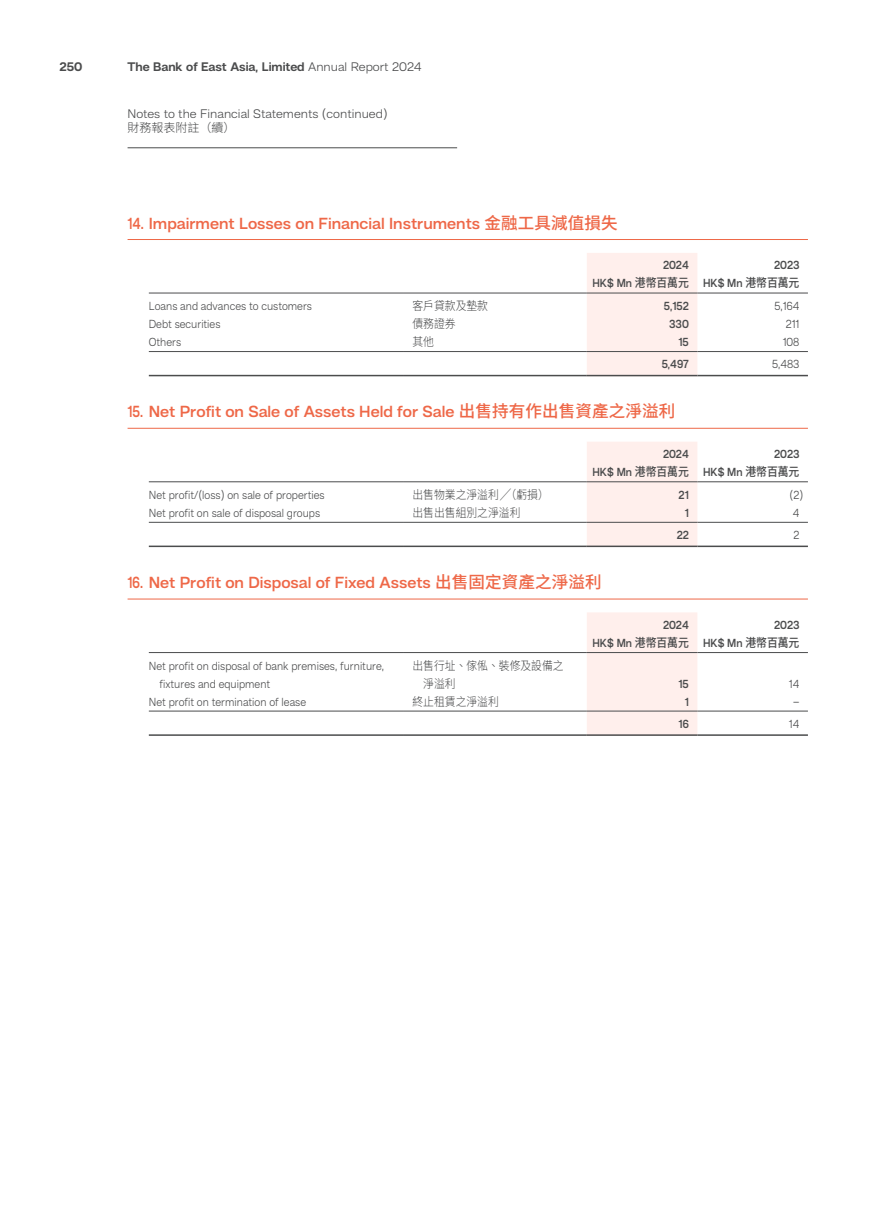
<style>
.page{position:relative;width:893px;height:1212px;background:#fff}
.page>*{position:absolute;margin:0;border:0;box-sizing:border-box;transform-origin:0 0}
.t1{font:600 16.5px "Hando";color:#ee6848;scale:.8 1}
.t2{font:700 12.75px "Hando";letter-spacing:-.005em;color:#4b4c4d}
.t3{font:300 12.75px "Hando";color:#4b4c4d}
.t4{font:300 12px/18px "Hando";color:#4b4c4d;scale:.9 1}
.t5{font:600 12px/18px "Hando";color:#4b4c4d;text-align:right;scale:.9 1}
.t6{font:300 12px/18px "Noto Sans HK";color:#4b4c4d;scale:.9 1}
.t7{font:300 12px "Noto Sans HK";color:#4b4c4d}
.s1{font-weight:300}
.s2{font-family:"Noto Sans HK";font-weight:500}
</style>
<div class="page">
<hr style="left:128px;top:148px;width:329px;height:1px;background:#4b4c4d">
<hr style="left:128px;top:239px;width:680px;height:1px;background:#ee6848">
<div style="left:587px;top:253px;width:110px;height:122px;background:#ffefec"></div>
<hr style="left:149px;top:293px;width:255px;height:1px;background:#4b4c4d">
<hr style="left:404px;top:293px;width:183px;height:1px;background:#4b4c4d">
<hr style="left:587px;top:293px;width:110px;height:1px;background:#4b4c4d">
<hr style="left:697px;top:293px;width:111px;height:1px;background:#4b4c4d">
<hr style="left:149px;top:351px;width:255px;height:1px;background:#4b4c4d">
<hr style="left:404px;top:351px;width:183px;height:1px;background:#4b4c4d">
<hr style="left:587px;top:351px;width:110px;height:1px;background:#4b4c4d">
<hr style="left:697px;top:351px;width:111px;height:1px;background:#4b4c4d">
<hr style="left:149px;top:375px;width:255px;height:1px;background:#4b4c4d">
<hr style="left:404px;top:375px;width:183px;height:1px;background:#4b4c4d">
<hr style="left:587px;top:375px;width:110px;height:1px;background:#4b4c4d">
<hr style="left:697px;top:375px;width:111px;height:1px;background:#4b4c4d">
<hr style="left:128px;top:428px;width:680px;height:1px;background:#ee6848">
<div style="left:587px;top:442px;width:110px;height:104px;background:#ffefec"></div>
<hr style="left:149px;top:481px;width:255px;height:1px;background:#4b4c4d">
<hr style="left:404px;top:481px;width:183px;height:1px;background:#4b4c4d">
<hr style="left:587px;top:481px;width:110px;height:1px;background:#4b4c4d">
<hr style="left:697px;top:481px;width:111px;height:1px;background:#4b4c4d">
<hr style="left:149px;top:522px;width:255px;height:1px;background:#4b4c4d">
<hr style="left:404px;top:522px;width:183px;height:1px;background:#4b4c4d">
<hr style="left:587px;top:522px;width:110px;height:1px;background:#4b4c4d">
<hr style="left:697px;top:522px;width:111px;height:1px;background:#4b4c4d">
<hr style="left:149px;top:546px;width:255px;height:1px;background:#4b4c4d">
<hr style="left:404px;top:546px;width:183px;height:1px;background:#4b4c4d">
<hr style="left:587px;top:546px;width:110px;height:1px;background:#4b4c4d">
<hr style="left:697px;top:546px;width:111px;height:1px;background:#4b4c4d">
<hr style="left:128px;top:599px;width:680px;height:1px;background:#ee6848">
<div style="left:587px;top:612px;width:110px;height:122px;background:#ffefec"></div>
<hr style="left:149px;top:652px;width:255px;height:1px;background:#4b4c4d">
<hr style="left:404px;top:652px;width:183px;height:1px;background:#4b4c4d">
<hr style="left:587px;top:652px;width:110px;height:1px;background:#4b4c4d">
<hr style="left:697px;top:652px;width:111px;height:1px;background:#4b4c4d">
<hr style="left:149px;top:711px;width:255px;height:1px;background:#4b4c4d">
<hr style="left:404px;top:711px;width:183px;height:1px;background:#4b4c4d">
<hr style="left:587px;top:711px;width:110px;height:1px;background:#4b4c4d">
<hr style="left:697px;top:711px;width:111px;height:1px;background:#4b4c4d">
<hr style="left:149px;top:734px;width:255px;height:2px;background:#4b4c4d">
<hr style="left:404px;top:734px;width:183px;height:2px;background:#4b4c4d">
<hr style="left:587px;top:734px;width:110px;height:2px;background:#4b4c4d">
<hr style="left:697px;top:734px;width:111px;height:2px;background:#4b4c4d">
<p class="t2" style="left:60px;top:59px;width:24px">250</p>
<p class="t2" style="left:128px;top:59px;width:296px">The Bank of East Asia, Limited <span class="s1">Annual Report 2024</span></p>
<p class="t3" style="left:128px;top:106px;width:262px">Notes to the Financial Statements (continued)</p>
<p class="t7" style="left:128px;top:121px;width:109px">財務報表附註（續）</p>
<h1 class="t1" style="left:128px;top:213px;width:614px">14. Impairment Losses on Financial Instruments <span class="s2">金融工具減值損失</span></h1>
<p class="t5" style="left:592px;top:256px;width:231px">2023<br>HK$ Mn <span class="s2">港幣百萬元</span> HK$ Mn <span class="s2">港幣百萬元</span></p>
<p class="t5" style="left:663px;top:256px;width:30px">2024</p>
<p class="t4" style="left:149px;top:297px;width:183px">Loans and advances to customers</p>
<p class="t6" style="left:412px;top:297px;width:85px">客戶貸款及墊款</p>
<p class="t5" style="left:664px;top:296px;width:29px">5,152</p>
<p class="t4" style="left:774px;top:297px;width:29px">5,164</p>
<p class="t4" style="left:149px;top:315px;width:81px">Debt securities</p>
<p class="t6" style="left:412px;top:315px;width:49px">債務證券</p>
<p class="t5" style="left:669px;top:314px;width:23px">330</p>
<p class="t4" style="left:786px;top:315px;width:17px">211</p>
<p class="t4" style="left:149px;top:333px;width:38px">Others</p>
<p class="t6" style="left:412px;top:333px;width:25px">其他</p>
<p class="t5" style="left:678px;top:332px;width:13px">15</p>
<p class="t4" style="left:783px;top:333px;width:20px">108</p>
<p class="t5" style="left:662px;top:355px;width:32px">5,497</p>
<p class="t4" style="left:772px;top:355px;width:32px">5,483</p>
<h1 class="t1" style="left:128px;top:402px;width:686px">15. Net Profit on Sale of Assets Held for Sale <span class="s2">出售持有作出售資產之淨溢利</span></h1>
<p class="t5" style="left:663px;top:445px;width:30px">2024</p>
<p class="t5" style="left:592px;top:445px;width:231px">2023<br>HK$ Mn <span class="s2">港幣百萬元</span> HK$ Mn <span class="s2">港幣百萬元</span></p>
<p class="t4" style="left:149px;top:485px;width:197px">Net profit/(loss) on sale of properties</p>
<p class="t6" style="left:412px;top:486px;width:153px">出售物業之淨溢利╱（虧損）</p>
<p class="t5" style="left:679px;top:485px;width:13px">21</p>
<p class="t4" style="left:790px;top:485px;width:17px">(2)</p>
<p class="t4" style="left:149px;top:503px;width:192px">Net profit on sale of disposal groups</p>
<p class="t6" style="left:412px;top:504px;width:121px">出售出售組別之淨溢利</p>
<p class="t5" style="left:685px;top:503px;width:6px">1</p>
<p class="t4" style="left:793px;top:503px;width:9px">4</p>
<p class="t5" style="left:677px;top:526px;width:15px">22</p>
<p class="t4" style="left:793px;top:526px;width:8px">2</p>
<h1 class="t1" style="left:128px;top:572px;width:594px">16. Net Profit on Disposal of Fixed Assets <span class="s2">出售固定資產之淨溢利</span></h1>
<p class="t5" style="left:663px;top:615px;width:30px">2024</p>
<p class="t5" style="left:592px;top:615px;width:231px">2023<br>HK$ Mn <span class="s2">港幣百萬元</span> HK$ Mn <span class="s2">港幣百萬元</span></p>
<p class="t4" style="left:160px;top:656px;width:251px;text-indent:-11px">Net profit on disposal of bank premises, furniture, fixtures and equipment</p>
<p class="t6" style="left:412px;top:656px;width:169px">出售行址、傢俬、裝修及設備之　淨溢利</p>
<p class="t5" style="left:678px;top:674px;width:13px">15</p>
<p class="t4" style="left:789px;top:674px;width:13px">14</p>
<p class="t4" style="left:149px;top:692px;width:176px">Net profit on termination of lease</p>
<p class="t6" style="left:412px;top:692px;width:98px">終止租賃之淨溢利</p>
<p class="t5" style="left:685px;top:692px;width:6px">1</p>
<p class="t4" style="left:793px;top:692px;width:8px">–</p>
<p class="t5" style="left:679px;top:714px;width:13px">16</p>
<p class="t4" style="left:789px;top:715px;width:13px">14</p>
</div>
